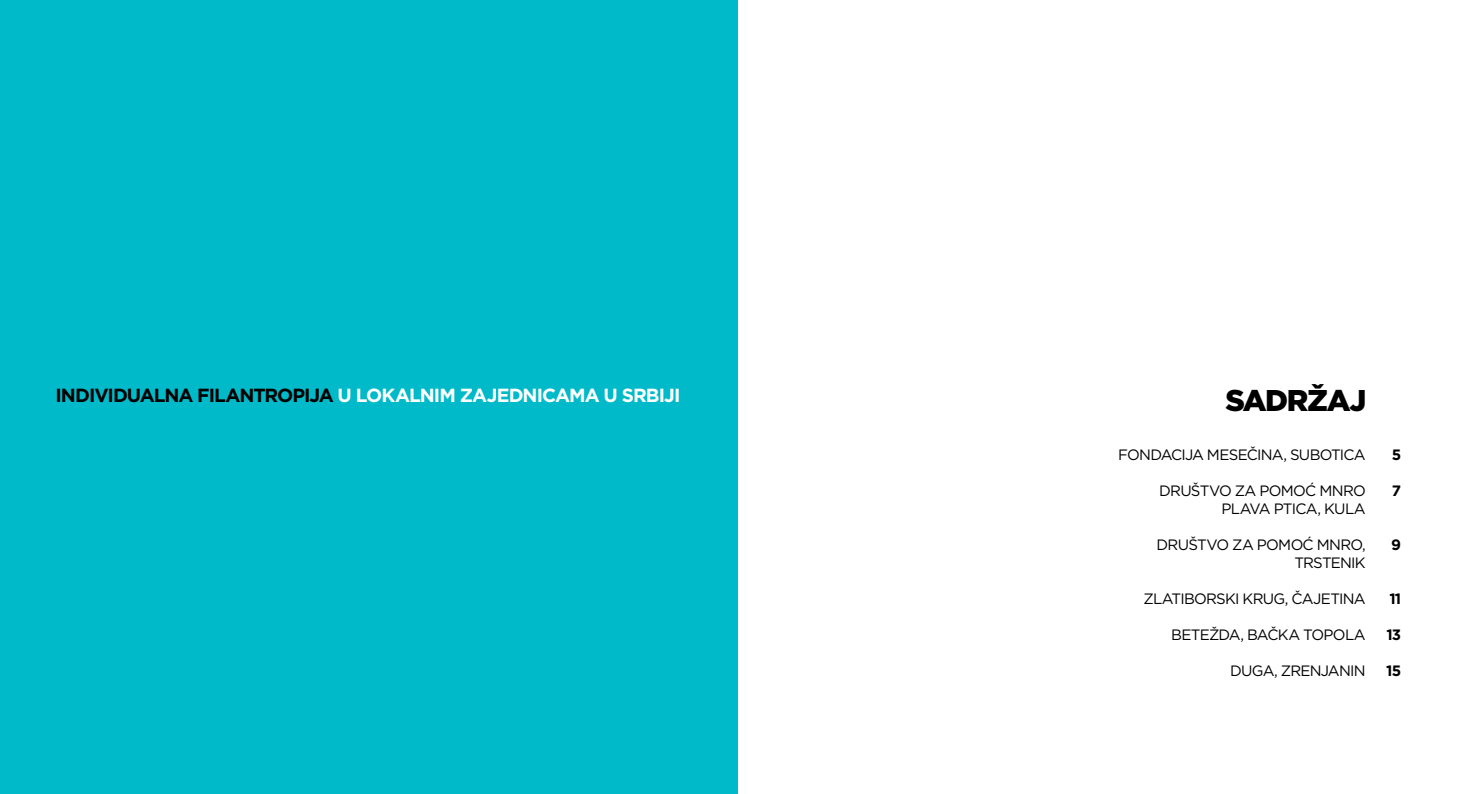
<style>
.page{position:relative;width:1475px;height:794px;background:#fff}
.page>*{position:absolute;margin:0;border:0;box-sizing:border-box;transform-origin:0 0}
.t1{font:900 30px "Gotham";letter-spacing:-.045em;color:#000}
.t2{font:700 19px "Gotham";letter-spacing:-.05em;color:#fff}
.t3{font:15px/18px "Gotham";letter-spacing:-.05em;color:#000;text-align:right}
.t4{font:700 15px "Gotham";color:#000}
.s1{color:#000}
</style>
<div class="page">
<div style="left:0;top:0;width:737px;height:794px;background:#00bac9"></div>
<p class="t2" style="left:55px;top:382px;width:626px"><span class="s1">INDIVIDUALNA FILANTROPIJA</span> U LOKALNIM ZAJEDNICAMA U SRBIJI</p>
<h1 class="t1" style="left:1225px;top:380px;width:142px">SADRŽAJ</h1>
<p class="t3" style="left:1117px;top:445px;width:249px">FONDACIJA MESEČINA, SUBOTICA</p>
<p class="t3" style="left:1158px;top:481px;width:208px">DRUŠTVO ZA POMOĆ MNRO<br>PLAVA PTICA, KULA</p>
<p class="t3" style="left:1156px;top:535px;width:211px">DRUŠTVO ZA POMOĆ MNRO,<br>TRSTENIK</p>
<p class="t3" style="left:1143px;top:589px;width:223px">ZLATIBORSKI KRUG, ČAJETINA</p>
<p class="t3" style="left:1170px;top:625px;width:196px">BETEŽDA, BAČKA TOPOLA</p>
<p class="t3" style="left:1229px;top:661px;width:137px">DUGA, ZRENJANIN</p>
<p class="t4" style="left:1391px;top:445px;width:11px">5</p>
<p class="t4" style="left:1391px;top:481px;width:11px">7</p>
<p class="t4" style="left:1390px;top:535px;width:11px">9</p>
<p class="t4" style="left:1389px;top:589px;width:13px">11</p>
<p class="t4" style="left:1386px;top:625px;width:16px">13</p>
<p class="t4" style="left:1385px;top:661px;width:16px">15</p>
</div>
